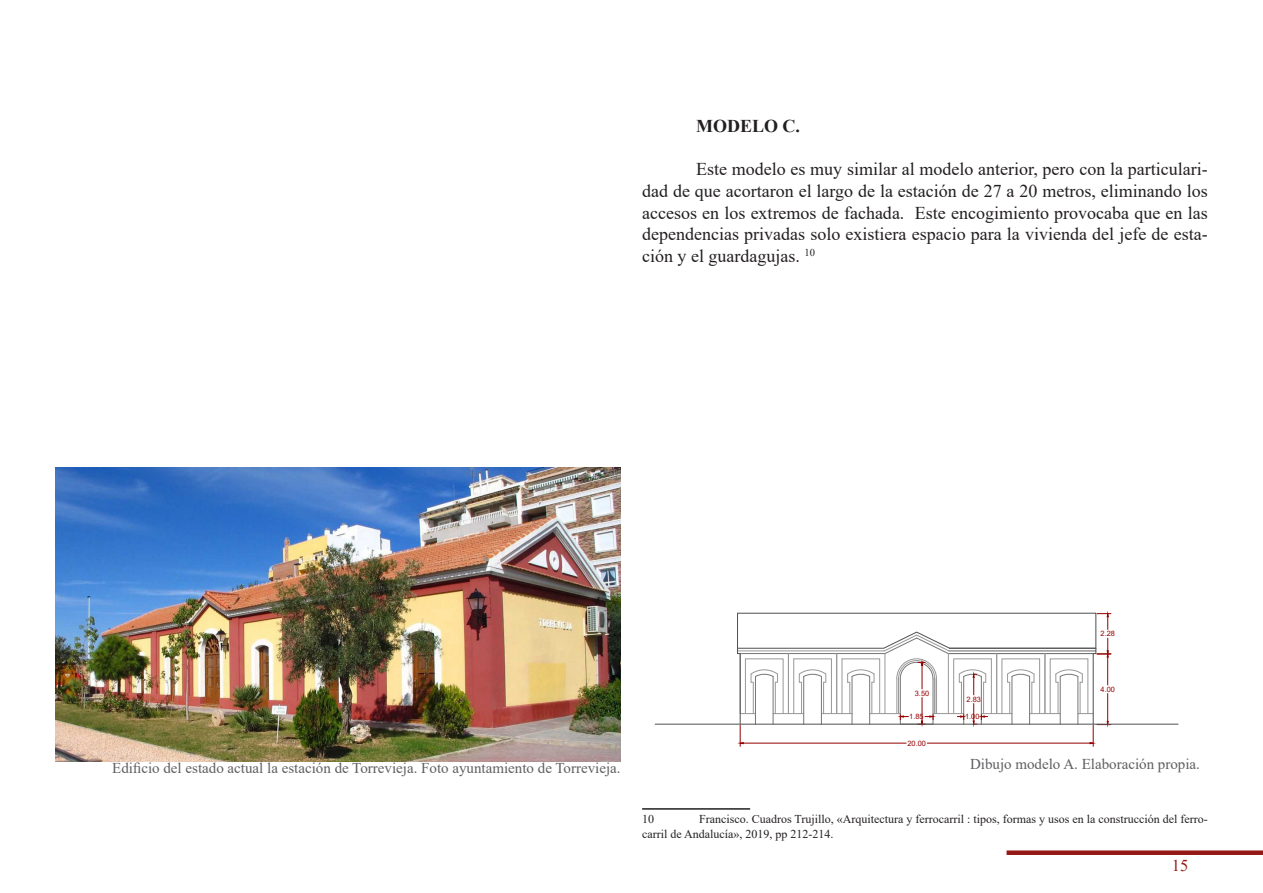
<style>
.page{position:relative;width:1263px;height:893px;background:#fff}
.page>*{position:absolute;margin:0;border:0;box-sizing:border-box;transform-origin:0 0}
.t1{font:18px/21.6px "Times New Roman";color:#231f20;text-align:justify}
.t2{font:700 18px "Times New Roman";color:#231f20}
.t3{font:16.5px "Times New Roman";color:#941914}
.t4{font:15px "Times New Roman";color:#5f5f62}
.t5{font:12px/14.4px "Times New Roman";color:#231f20}
.t6{font:7.35px "Arial";color:#950000}
</style>
<div class="page">
<div style="left:1006px;top:850px;width:257px;height:5px;background:#941914"></div>
<svg style="left:654px;top:611px;width:525px;height:136px"></svg>
<hr style="left:642px;top:808px;width:108px;height:2px;background:#231f20">
<img style="left:55px;top:468px;width:566px;height:294px">
<p class="t2" style="left:696px;top:113px;width:106px">MODELO C.</p>
<p class="t1" style="left:642px;top:158px;width:567px;text-indent:54px">Este modelo es muy similar al modelo anterior, pero con la particulari&shy;dad de que acortaron el largo de la estación de 27 a 20 metros, eliminando los accesos en los extremos de fachada. Este encogimiento provocaba que en las dependencias privadas solo existiera espacio para la vivienda del jefe de esta&shy;ción y el guardagujas. <sup>10</sup></p>
<p class="t6" style="left:915px;top:688px;width:16px">3.50</p>
<p class="t6" style="left:966px;top:694px;width:16px">2.83</p>
<p class="t6" style="left:909px;top:711px;width:16px">1.85</p>
<p class="t6" style="left:965px;top:711px;width:16px">1.00</p>
<p class="t6" style="left:907px;top:738px;width:20px">20.00</p>
<p class="t6" style="left:1100px;top:629px;width:16px">2.28</p>
<p class="t6" style="left:1100px;top:684px;width:16px">4.00</p>
<p class="t4" style="left:112px;top:757px;width:510px">Edificio del estado actual la estación de Torrevieja. Foto ayuntamiento de Torrevieja.</p>
<p class="t4" style="left:970px;top:754px;width:231px">Dibujo modelo A. Elaboración propia.</p>
<p class="t5" style="left:642px;top:812px;width:567px;text-indent:57px">Francisco. Cuadros Trujillo, «Arquitectura y ferrocarril : tipos, formas y usos en la construcción del ferro&shy;carril de Andalucía», 2019, pp 212-214.</p>
<p class="t5" style="left:642px;top:812px;width:13px">10</p>
<p class="t3" style="left:1172px;top:854px;width:18px">15</p>
</div>
